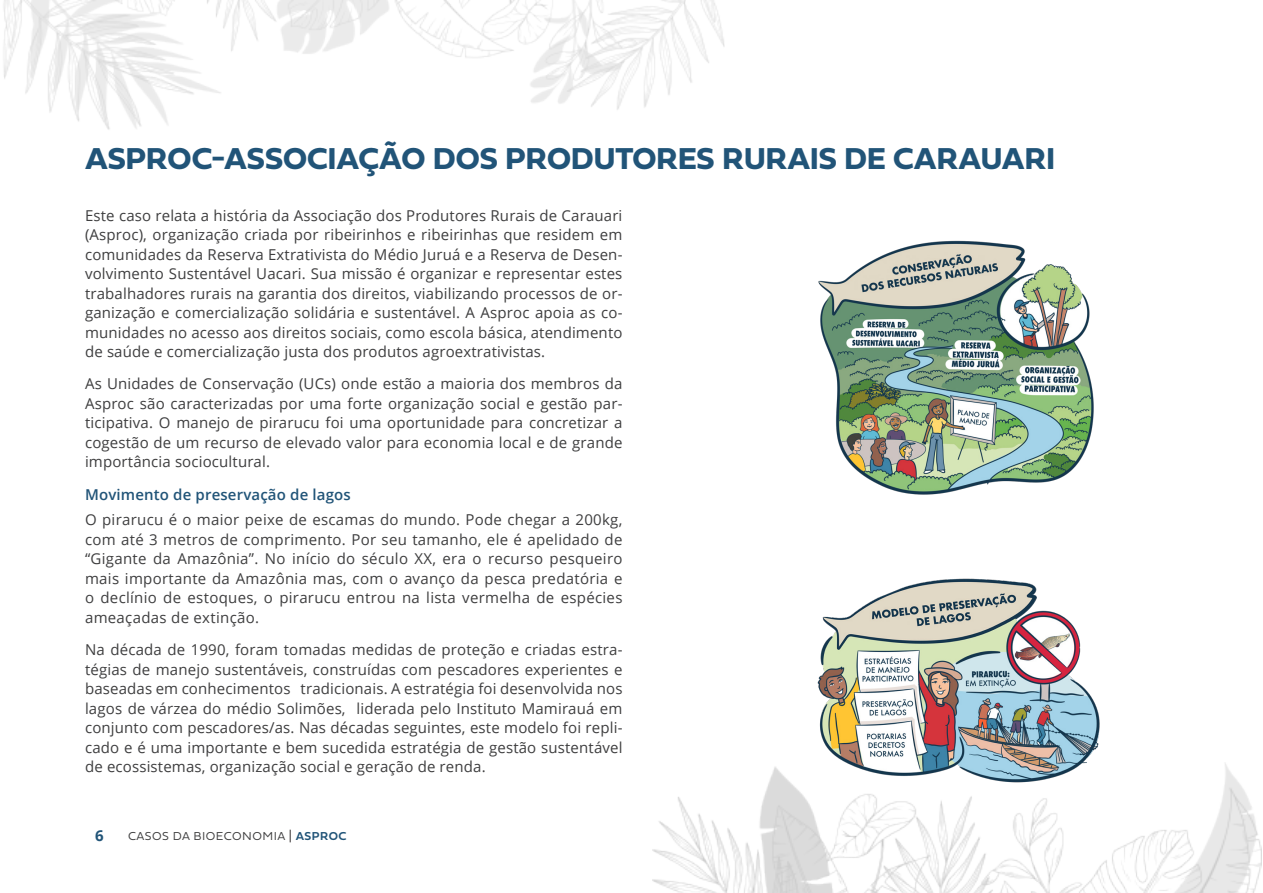
<style>
.page{position:relative;width:1263px;height:893px;background:#fff}
.page>*{position:absolute;margin:0;border:0;box-sizing:border-box;transform-origin:0 0}
.titulo{font:31.5px "Fieldwork Geo Bold";color:#215478}
.corpo{font:15px/19.5px "Open Sans";letter-spacing:.01em;color:#3e3e3f;text-align:justify}
.Subtitulo_Azul{font:600 15px "Open Sans";letter-spacing:.01em;color:#215478}
.t1{font:700 15px "Open Sans";color:#215478}
.t2{font:12px "Fieldwork Geo Light";letter-spacing:.04em;color:#3e3e3f}
.s1{color:#231f20}
.s2{font-family:"Fieldwork Geo Demibold";color:#215478}
</style>
<div class="page">
<img style="left:653px;top:763px;width:609px;height:130px">
<img style="left:3px;top:0;width:722px;height:130px">
<img style="left:808px;top:578px;width:295px;height:230px">
<img style="left:818px;top:240px;width:276px;height:255px">
<p class="titulo" style="left:85px;top:133px;width:971px">ASPROC-ASSOCIAÇÃO DOS PRODUTORES RURAIS DE CARAUARI</p>
<p class="corpo" style="left:85px;top:205px;width:539px">Este caso relata a história da Associação dos Produtores Rurais de Carauari (Asproc), organização criada por ribeirinhos e ribeirinhas que residem em comunidades da Reserva Extrativista do Médio Juruá e a Reserva de Desen&shy;volvimento Sustentável Uacari. Sua missão é organizar e representar estes trabalhadores rurais na garantia dos direitos, viabilizando processos de or&shy;ganização e comercialização solidária e sustentável. A Asproc apoia as co&shy;munidades no acesso aos direitos sociais, como escola básica, atendimento de saúde e comercialização justa dos produtos agroextrativistas.</p>
<p class="corpo" style="left:85px;top:374px;width:539px">As Unidades de Conservação (UCs) onde estão a maioria dos membros da Asproc são caracterizadas por uma forte organização social e gestão par&shy;ticipativa. O manejo de pirarucu foi uma oportunidade para concretizar a cogestão de um recurso de elevado valor para economia local e de grande importância sociocultural.</p>
<p class="Subtitulo_Azul" style="left:85px;top:484px;width:267px">Movimento de preservação de lagos</p>
<p class="corpo" style="left:85px;top:510px;width:539px">O pirarucu é o maior peixe de escamas do mundo. Pode chegar a 200kg, com até 3 metros de comprimento. Por seu tamanho, ele é apelidado de “Gigante da Amazônia”. No início do século XX, era o recurso pesqueiro mais importante da Amazônia mas, com o avanço da pesca predatória e o declínio de estoques, o pirarucu entrou na lista vermelha de espécies ameaçadas de extinção.</p>
<p class="corpo" style="left:85px;top:640px;width:539px">Na década de 1990, foram tomadas medidas de proteção e criadas estra&shy;tégias de manejo sustentáveis, construídas com pescadores experientes e baseadas em conhecimentos tradicionais. A estratégia foi desenvolvida nos lagos de várzea do médio Solimões, liderada pelo Instituto Mamirauá em conjunto com pescadores/as. Nas décadas seguintes, este modelo foi repli&shy;cado e é uma importante e bem sucedida estratégia de gestão sustentável de ecossistemas, organização social e geração de renda.</p>
<p class="t1" style="left:95px;top:825px;width:10px">6</p>
<p class="t2" style="left:128px;top:826px;width:220px">CASOS DA BIOECONOMIA <span class="s1">|</span> <span class="s2">ASPROC</span></p>
</div>
